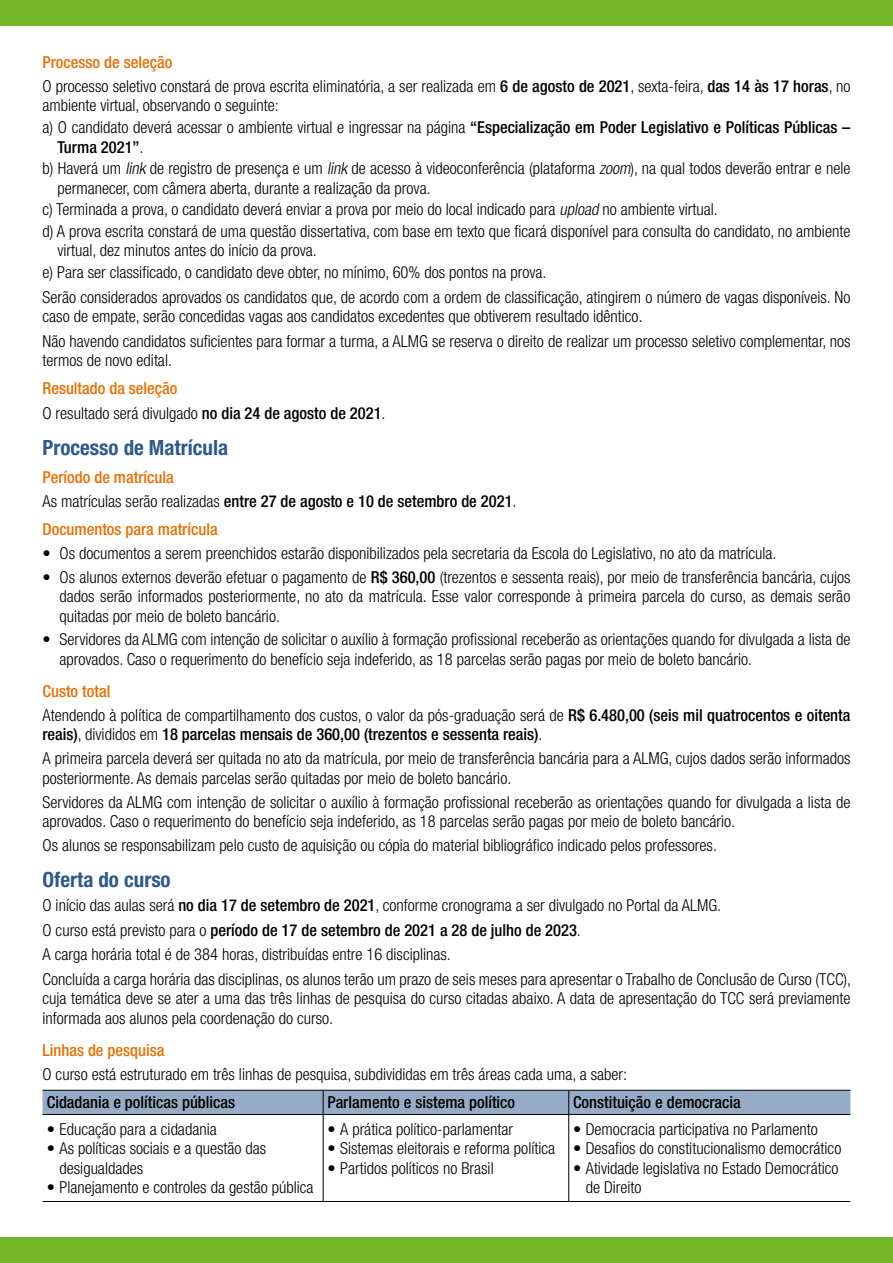
<style>
.page{position:relative;width:893px;height:1263px;background:#fff}
.page>*{position:absolute;margin:0;border:0;box-sizing:border-box;transform-origin:0 0}
.t1{font:700 condensed 21px "Helvetica Neue LT Std";color:#2d5a8c}
.t2{font:300 condensed 16.5px/19.5px "Helvetica Neue LT Std";color:#000}
.t3{font:500 condensed 16.5px/23.7px "Helvetica Neue LT Std";color:#000}
.t4{font:500 condensed 16.5px "Helvetica Neue LT Std";color:#ed6e00}
.s1{font-weight:500;color:#ed6e00}
.s2{font-weight:500}
.s3{font-style:italic}
.s4{color:#ed6e00}
.s5{font-weight:300}
</style>
<div class="page">
<hr style="left:323px;top:1115px;width:1px;height:86px;background:#000">
<hr style="left:568px;top:1115px;width:1px;height:86px;background:#000">
<hr style="left:43px;top:1201px;width:280px;height:1px;background:#000">
<hr style="left:323px;top:1201px;width:246px;height:1px;background:#000">
<hr style="left:569px;top:1201px;width:281px;height:1px;background:#000">
<div style="left:43px;top:1090px;width:807px;height:24px;background:#96acc6"></div>
<hr style="left:43px;top:1114px;width:280px;height:1px;background:#000">
<hr style="left:323px;top:1114px;width:246px;height:1px;background:#000">
<hr style="left:569px;top:1114px;width:281px;height:1px;background:#000">
<div style="left:0;top:0;width:893px;height:26px;background:#76b82a"></div>
<div style="left:0;top:1237px;width:893px;height:26px;background:#76b82a"></div>
<p class="t2" style="left:43px;top:50px;width:810px;line-height:23.7px"><span class="s1">Processo de seleção<br></span>O processo seletivo constará de prova escrita eliminatória, a ser realizada em <span class="s2">6 de agosto de 2021</span>, sexta-feira, <span class="s2">das 14 às 17 horas</span>, no</p>
<p class="t2" style="left:43px;top:95px;width:809px;line-height:21.6px">ambiente virtual, observando o seguinte:<br>a) O candidato deverá acessar o ambiente virtual e ingressar na página <span class="s2">“Especialização em Poder Legislativo e Políticas Públicas –</span></p>
<p class="t2" style="left:43px;top:136px;width:809px;line-height:21.6px;text-indent:15px"><span class="s2">Turma 2021”</span>.<br>b) Haverá um <span class="s3">link</span> de registro de presença e um <span class="s3">link</span> de acesso à videoconferência (plataforma <span class="s3">zoom</span>), na qual todos deverão entrar e nele</p>
<p class="t2" style="left:43px;top:177px;width:809px;line-height:21.6px;text-indent:15px">permanecer, com câmera aberta, durante a realização da prova.<br>c) Terminada a prova, o candidato deverá enviar a prova por meio do local indicado para <span class="s3">upload</span> no ambiente virtual.<br>d) A prova escrita constará de uma questão dissertativa, com base em texto que ficará disponível para consulta do candidato, no ambiente</p>
<p class="t2" style="left:43px;top:240px;width:506px;line-height:21.6px;text-indent:15px">virtual, dez minutos antes do início da prova.<br>e) Para ser classificado, o candidato deve obter, no mínimo, 60% dos pontos na prova.</p>
<p class="t2" style="left:43px;top:287px;width:809px">Serão considerados aprovados os candidatos que, de acordo com a ordem de classificação, atingirem o número de vagas disponíveis. No caso de empate, serão concedidas vagas aos candidatos excedentes que obtiverem resultado idêntico.</p>
<p class="t2" style="left:43px;top:331px;width:809px">Não havendo candidatos suficientes para formar a turma, a ALMG se reserva o direito de realizar um processo seletivo complementar, nos termos de novo edital.</p>
<p class="t2" style="left:43px;top:376px;width:345px;line-height:24.6px"><span class="s1">Resultado da seleção<br></span>O resultado será divulgado <span class="s2">no dia 24 de agosto de 2021</span>.</p>
<p class="t1" style="left:43px;top:435px;width:187px">Processo de Matrícula</p>
<p class="t3" style="left:43px;top:465px;width:475px"><span class="s4">Período de matrícula<br></span><span class="s5">As matrículas serão realizadas</span> entre 27 de agosto e 10 de setembro de 2021<span class="s5">.</span></p>
<p class="t4" style="left:43px;top:519px;width:177px">Documentos para matrícula</p>
<p class="t2" style="left:43px;top:543px;width:735px">• Os documentos a serem preenchidos estarão disponibilizados pela secretaria da Escola do Legislativo, no ato da matrícula.</p>
<p class="t2" style="left:60px;top:567px;width:792px;text-align:justify;text-indent:-17px">• Os alunos externos deverão efetuar o pagamento de <span class="s2">R$ 360,00</span> (trezentos e sessenta reais), por meio de transferência bancária, cujos dados serão informados posteriormente, no ato da matrícula. Esse valor corresponde à primeira parcela do curso, as demais serão quitadas por meio de boleto bancário.</p>
<p class="t2" style="left:60px;top:630px;width:792px;text-indent:-17px">• Servidores da ALMG com intenção de solicitar o auxílio à formação profissional receberão as orientações quando for divulgada a lista de aprovados. Caso o requerimento do benefício seja indeferido, as 18 parcelas serão pagas por meio de boleto bancário.</p>
<p class="t2" style="left:43px;top:679px;width:809px;line-height:23.7px"><span class="s1">Custo total<br></span>Atendendo à política de compartilhamento dos custos, o valor da pós-graduação será de <span class="s2">R$ 6.480,00 (seis mil quatrocentos e oitenta</span></p>
<p class="t2" style="left:43px;top:723px;width:809px;line-height:23.7px"><span class="s2">reais)</span>, divididos em <span class="s2">18 parcelas mensais de 360,00 (trezentos e sessenta reais)</span>.<br>A primeira parcela deverá ser quitada no ato da matrícula, por meio de transferência bancária para a ALMG, cujos dados serão informados</p>
<p class="t2" style="left:43px;top:766px;width:809px;line-height:23.7px">posteriormente. As demais parcelas serão quitadas por meio de boleto bancário.<br>Servidores da ALMG com intenção de solicitar o auxílio à formação profissional receberão as orientações quando for divulgada a lista de</p>
<p class="t2" style="left:43px;top:809px;width:694px;line-height:23.7px">aprovados. Caso o requerimento do benefício seja indeferido, as 18 parcelas serão pagas por meio de boleto bancário.<br>Os alunos se responsabilizam pelo custo de aquisição ou cópia do material bibliográfico indicado pelos professores.</p>
<p class="t1" style="left:43px;top:867px;width:130px">Oferta do curso</p>
<p class="t2" style="left:43px;top:893px;width:810px;line-height:24.6px">O início das aulas será <span class="s2">no dia 17 de setembro de 2021</span>, conforme cronograma a ser divulgado no Portal da ALMG.<br>O curso está previsto para o <span class="s2">período de 17 de setembro de 2021 a 28 de julho de 2023</span>.<br>A carga horária total é de 384 horas, distribuídas entre 16 disciplinas.<br>Concluída a carga horária das disciplinas, os alunos terão um prazo de seis meses para apresentar o Trabalho de Conclusão de Curso (TCC),</p>
<p class="t2" style="left:43px;top:988px;width:809px">cuja temática deve se ater a uma das três linhas de pesquisa do curso citadas abaixo. A data de apresentação do TCC será previamente informada aos alunos pela coordenação do curso.</p>
<p class="t4" style="left:43px;top:1040px;width:123px">Linhas de pesquisa</p>
<p class="t2" style="left:43px;top:1064px;width:586px">O curso está estruturado em três linhas de pesquisa, subdivididas em três áreas cada uma, a saber:</p>
<p class="t3" style="left:47px;top:1090px;width:190px">Cidadania e políticas públicas</p>
<p class="t3" style="left:327px;top:1090px;width:189px">Parlamento e sistema político</p>
<p class="t3" style="left:573px;top:1090px;width:169px">Constituição e democracia</p>
<p class="t2" style="left:47px;top:1119px;width:171px">• Educação para a cidadania</p>
<p class="t2" style="left:60px;top:1138px;width:208px;text-indent:-13px">• As políticas sociais e a questão das desigualdades</p>
<p class="t2" style="left:47px;top:1177px;width:268px">• Planejamento e controles da gestão pública</p>
<p class="t2" style="left:327px;top:1119px;width:187px">• A prática político-parlamentar</p>
<p class="t2" style="left:327px;top:1138px;width:229px">• Sistemas eleitorais e reforma política</p>
<p class="t2" style="left:327px;top:1158px;width:168px">• Partidos políticos no Brasil</p>
<p class="t2" style="left:573px;top:1119px;width:246px">• Democracia participativa no Parlamento</p>
<p class="t2" style="left:573px;top:1138px;width:270px">• Desafios do constitucionalismo democrático</p>
<p class="t2" style="left:586px;top:1158px;width:254px;text-indent:-13px">• Atividade legislativa no Estado Democrático de Direito</p>
</div>
